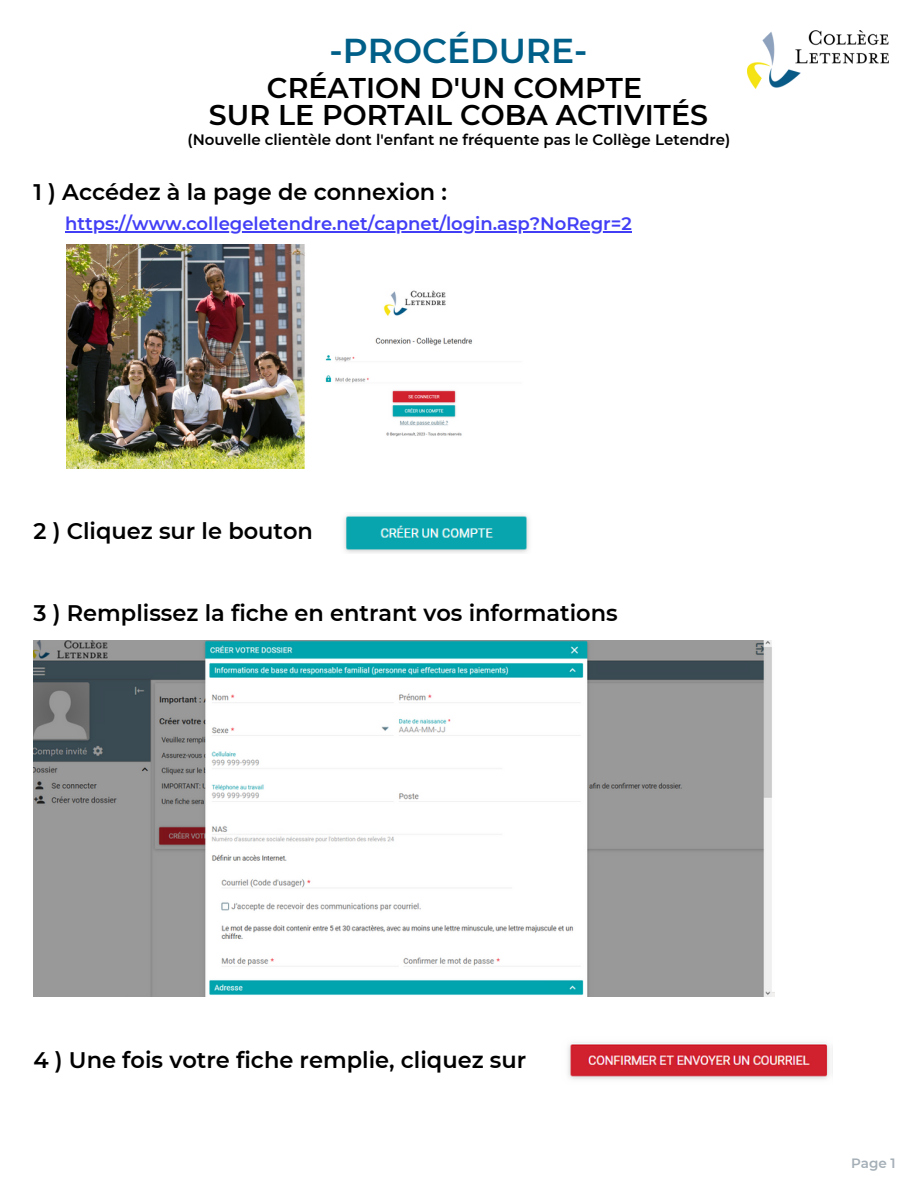
<style>
.page{position:relative;width:918px;height:1188px;background:#fff}
.page>*{position:absolute;margin:0;border:0;box-sizing:border-box;transform-origin:0 0}
.t1{font:600 34.5px "Montserrat";color:#005f88}
.t2{font:600 28.5px/27px "Montserrat";color:#000;text-align:center}
.t3{font:600 22.5px "Montserrat";color:#000}
.t4{font:600 18px "Montserrat";color:#423ef6}
.t5{font:600 15px "Montserrat";color:#000}
.t6{font:600 13.5px "Montserrat";color:#a5afb7}
</style>
<div class="page">
<img style="left:747px;top:31px;width:141px;height:57px">
<img style="left:67px;top:244px;width:406px;height:224px">
<img style="left:344px;top:515px;width:185px;height:38px">
<img style="left:33px;top:641px;width:742px;height:355px">
<img style="left:568px;top:1042px;width:265px;height:38px">
<hr style="left:65px;top:231px;width:567px;height:2px;background:#423ef6">
<h1 class="t1" style="left:330px;top:30px;width:260px">-PROCÉDURE-</h1>
<p class="t2" style="left:209px;top:74px;width:501px">CRÉATION D'UN COMPTE<br>SUR LE PORTAIL COBA ACTIVITÉS</p>
<p class="t5" style="left:188px;top:131px;width:544px">(Nouvelle clientèle dont l'enfant ne fréquente pas le Collège Letendre)</p>
<p class="t3" style="left:33px;top:178px;width:415px">1 ) Accédez à la page de connexion :</p>
<p class="t4" style="left:65px;top:213px;width:568px">https://www.collegeletendre.net/capnet/login.asp?NoRegr=2</p>
<p class="t3" style="left:33px;top:517px;width:281px">2 ) Cliquez sur le bouton</p>
<p class="t3" style="left:33px;top:599px;width:586px">3 ) Remplissez la fiche en entrant vos informations</p>
<p class="t3" style="left:33px;top:1046px;width:494px">4 ) Une fois votre fiche remplie, cliquez sur</p>
<p class="t6" style="left:851px;top:1154px;width:46px">Page 1</p>
</div>
